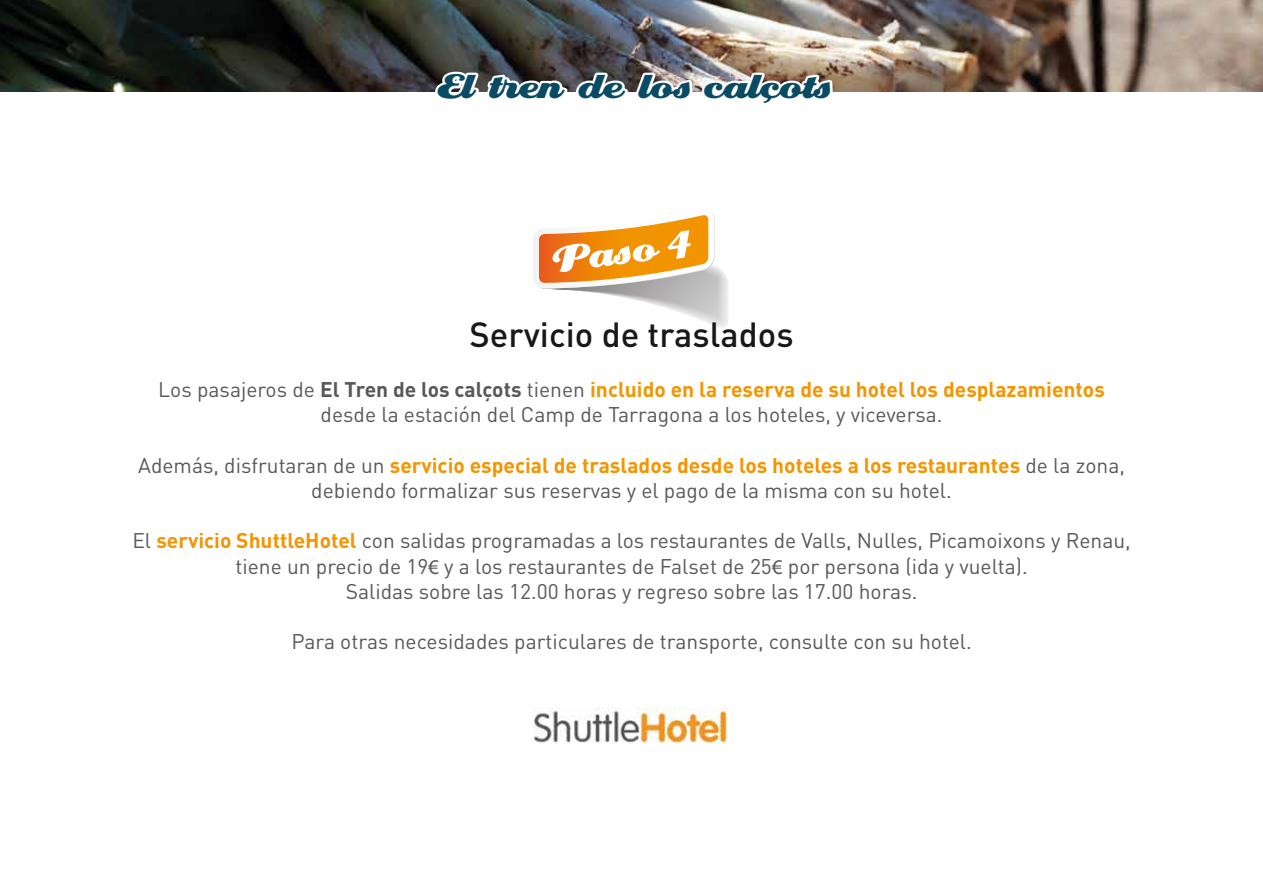
<style>
.page{position:relative;width:1263px;height:893px;background:#fff}
.page>*{position:absolute;margin:0;border:0;box-sizing:border-box;transform-origin:0 0}
.t1{font:36.75px "Eclat ICG";letter-spacing:-.15em;color:#0a4b64}
.t2{font:500 34.5px "DIN";color:#1a171c}
.t3{font:21px/25.2px "DIN";color:#58585a;text-align:center}
.s1{font-weight:700}
.s2{font-weight:700;color:#f39400}
.s3{font-family:"Myriad Pro"}
</style>
<div class="page">
<img style="left:0;top:0;width:1263px;height:92px">
<img style="left:433px;top:69px;width:402px;height:34px">
<svg style="left:533px;top:213px;width:195px;height:115px"></svg>
<img style="left:534px;top:708px;width:195px;height:36px">
<h1 class="t1" style="left:433px;top:66px;width:398px">El tren de los calcots</h1>
<h2 class="t2" style="left:470px;top:312px;width:325px">Servicio de traslados</h2>
<p class="t3" style="left:158px;top:377px;width:948px">Los pasajeros de <span class="s1">El Tren de los calçots</span> tienen <span class="s2">incluido en la reserva de su hotel los desplazamientos </span>desde la estación del Camp de Tarragona a los hoteles, y viceversa.</p>
<p class="t3" style="left:138px;top:452px;width:988px">Además, disfrutaran de un <span class="s2">servicio especial de traslados desde los hoteles a los restaurantes</span> de la zona, debiendo formalizar sus reservas y el pago de la misma con su hotel.</p>
<p class="t3" style="left:132px;top:528px;width:1000px">El <span class="s2">servicio ShuttleHotel</span> con salidas programadas a los restaurantes de Valls, Nulles, Picamoixons y Renau, tiene un precio de 19<span class="s3">€</span> y a los restaurantes de Falset de 25<span class="s3">€</span> por persona (ida y vuelta).<br>Salidas sobre las 12.00 horas y regreso sobre las 17.00 horas.</p>
<p class="t3" style="left:291px;top:629px;width:682px">Para otras necesidades particulares de transporte, consulte con su hotel.</p>
</div>
